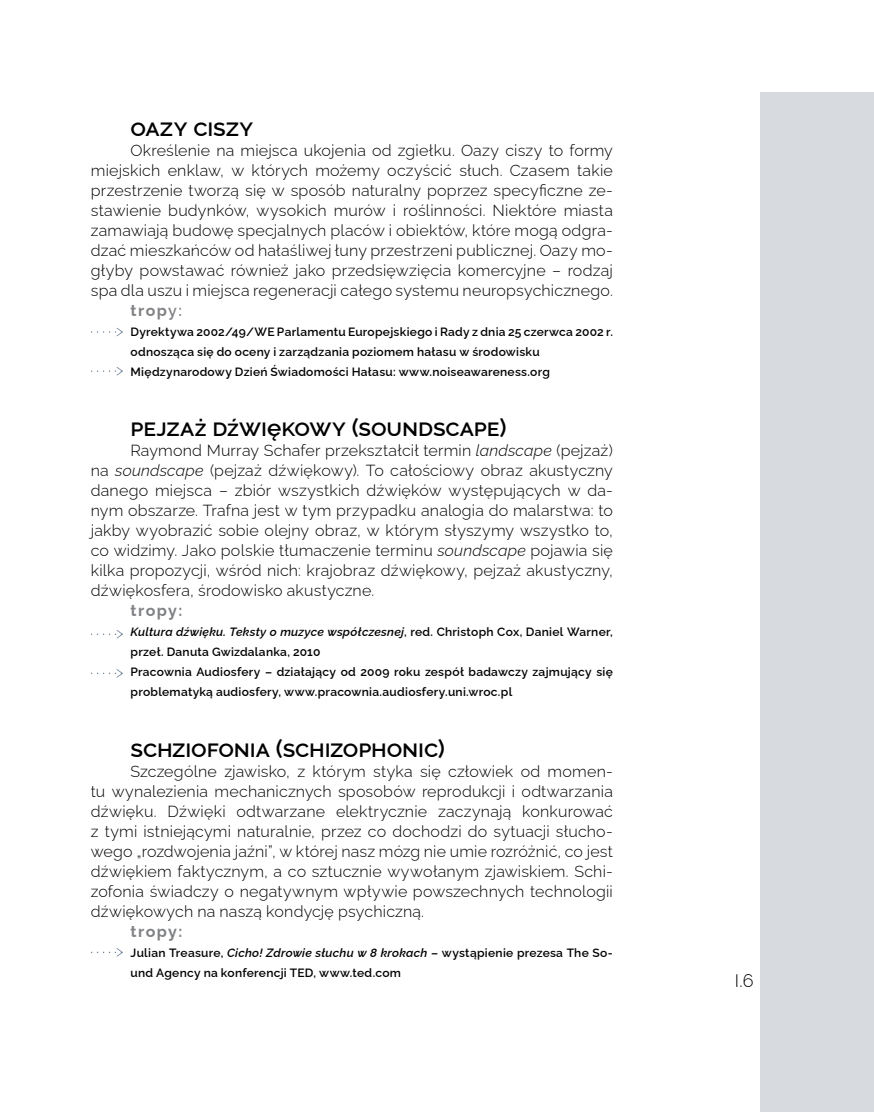
<style>
.page{position:relative;width:874px;height:1112px;background:#fff}
.page>*{position:absolute;margin:0;border:0;box-sizing:border-box;transform-origin:0 0}
.t1{font:600 24px "Raleway";color:#000}
.t2{font:300 18px "Raleway";color:#000}
.t3{font:300 16px/20px "Raleway";letter-spacing:.01em;color:#000;text-align:justify}
.t4{font:700 16px "Raleway";letter-spacing:.09em;color:#808285}
.t5{font:600 12px/20px "Raleway";letter-spacing:.025em;color:#000}
.s1{font-weight:600}
.s2{font-style:italic}
</style>
<div class="page">
<div style="left:760px;top:92px;width:113px;height:1019px;background:#d7dbdf"></div>
<svg style="left:91px;top:328px;width:32px;height:8px"></svg>
<svg style="left:91px;top:948px;width:32px;height:8px"></svg>
<svg style="left:91px;top:367px;width:32px;height:8px"></svg>
<svg style="left:91px;top:630px;width:32px;height:8px"></svg>
<svg style="left:91px;top:669px;width:32px;height:8px"></svg>
<h1 class="t1" style="left:130px;top:108px;width:123px">oazy ciszy</h1>
<p class="t3" style="left:130px;top:139px;width:483px">Określenie na miejsca ukojenia od zgiełku. Oazy ciszy to formy</p>
<p class="t3" style="left:91px;top:159px;width:523px">miejskich enklaw, w których możemy oczyścić słuch. Czasem takie</p>
<p class="t3" style="left:91px;top:179px;width:523px">przestrzenie tworzą się w sposób naturalny poprzez specyficzne ze-</p>
<p class="t3" style="left:91px;top:199px;width:523px">stawienie budynków, wysokich murów i roślinności. Niektóre miasta</p>
<p class="t3" style="left:91px;top:219px;width:523px">zamawiają budowę specjalnych placów i obiektów, które mogą odgra-</p>
<p class="t3" style="left:91px;top:239px;width:523px">dzać mieszkańców od hałaśliwej łuny przestrzeni publicznej. Oazy mo-</p>
<p class="t3" style="left:91px;top:259px;width:523px">głyby powstawać również jako przedsięwzięcia komercyjne – rodzaj</p>
<p class="t3" style="left:91px;top:279px;width:523px">spa dla uszu i miejsca regeneracji całego systemu neuropsychicznego.</p>
<p class="t4" style="left:130px;top:298px;width:53px">trop<span class="s1">y:</span></p>
<p class="t5" style="left:130px;top:320px;width:483px">Dyrektywa 2002/49/WE Parlamentu Europejskiego i Rady z dnia 25 czerwca 2002 r. odnosząca się do oceny i zarządzania poziomem hałasu w środowisku<br>Międzynarodowy Dzień Świadomości Hałasu: www.noiseawareness.org</p>
<h1 class="t1" style="left:130px;top:408px;width:377px">pejzaż dźwiękowy (soundscape)</h1>
<p class="t3" style="left:91px;top:439px;width:523px;text-indent:40px">Raymond Murray Schafer przekształcił termin <span class="s2">landscape</span> (pejzaż) na <span class="s2">soundscape</span> (pejzaż dźwiękowy). To całościowy obraz akustyczny danego miejsca – zbiór wszystkich dźwięków występujących w da&shy;nym obszarze. Trafna jest w tym przypadku analogia do malarstwa: to jakby wyobrazić sobie olejny obraz, w którym słyszymy wszystko to, co widzimy. Jako polskie tłumaczenie terminu <span class="s2">soundscape</span> pojawia się kilka propozycji, wśród nich: krajobraz dźwiękowy, pejzaż akustyczny, dźwiękosfera, środowisko akustyczne.</p>
<p class="t4" style="left:130px;top:598px;width:53px">tropy:</p>
<p class="t5" style="left:130px;top:620px;width:483px"><span class="s2">Kultura dźwięku. Teksty o muzyce współczesnej</span>, red. Christoph Cox, Daniel Warner, przeł. Danuta Gwizdalanka, 2010<br>Pracownia Audiosfery – działający od 2009 roku zespół badawczy zajmujący się problematyką audiosfery, www.pracownia.audiosfery.uni.wroc.pl</p>
<h1 class="t1" style="left:130px;top:728px;width:316px">schziofonia (schizophonic)</h1>
<p class="t3" style="left:91px;top:759px;width:523px;text-indent:40px">Szczególne zjawisko, z którym styka się człowiek od momen&shy;tu wynalezienia mechanicznych sposobów reprodukcji i odtwarzania dźwięku. Dźwięki odtwarzane elektrycznie zaczynają konkurować z tymi istniejącymi naturalnie, przez co dochodzi do sytuacji słucho&shy;wego „rozdwojenia jaźni”, w której nasz mózg nie umie rozróżnić, co jest dźwiękiem faktycznym, a co sztucznie wywołanym zjawiskiem. Schi&shy;zofonia świadczy o negatywnym wpływie powszechnych technologii dźwiękowych na naszą kondycję psychiczną.</p>
<p class="t4" style="left:130px;top:918px;width:53px">tropy:</p>
<p class="t5" style="left:130px;top:940px;width:483px">Julian Treasure, <span class="s2">Cicho! Zdrowie słuchu w 8 krokach</span> – wystąpienie prezesa The So&shy;und Agency na konferencji TED, www.ted.com</p>
<p class="t2" style="left:734px;top:966px;width:20px">I.6</p>
</div>
